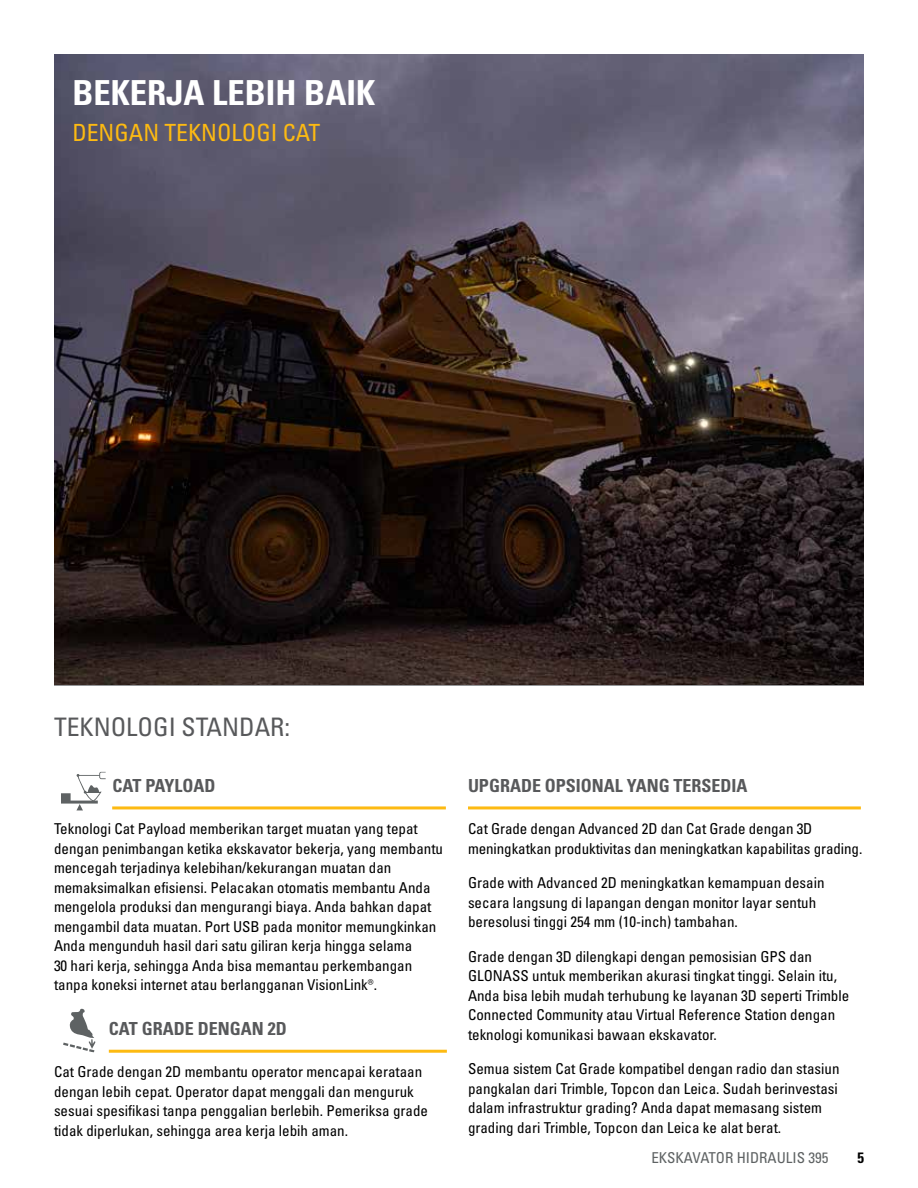
<style>
.page{position:relative;width:918px;height:1188px;background:#fff}
.page>*{position:absolute;margin:0;border:0;box-sizing:border-box;transform-origin:0 0}
.t1{font:34.5px "Univers LTCYR 67 Bold Cond";color:#fff}
.t2{font:condensed 25.5px "Univers LTCYR 57";color:#58595b}
.t3{font:condensed 23.7px "Univers LTCYR 57";color:#fdba12}
.t4{font:18px "Univers LTCYR 67 Bold Cond";color:#58595b}
.t5{font:condensed 15px/19.5px "Univers LTCYR 57";color:#000}
.t6{font:condensed 15px "Univers LTCYR 57";color:#5e6263}
.t7{font:15px "Univers LTCYR 67 Bold Cond";color:#000}
</style>
<div class="page">
<img style="left:54px;top:55px;width:810px;height:630px">
<svg style="left:61px;top:772px;width:45px;height:39px"></svg>
<hr style="left:112px;top:806px;width:334px;height:3px;background:#fdba12">
<svg style="left:63px;top:1008px;width:33px;height:45px"></svg>
<hr style="left:109px;top:1050px;width:338px;height:3px;background:#fdba12">
<hr style="left:468px;top:806px;width:393px;height:3px;background:#fdba12">
<h1 class="t1" style="left:72px;top:72px;width:304px">BEKERJA LEBIH BAIK</h1>
<h3 class="t3" style="left:72px;top:118px;width:250px">DENGAN TEKNOLOGI CAT</h3>
<h2 class="t2" style="left:54px;top:711px;width:238px">TEKNOLOGI STANDAR:</h2>
<p class="t4" style="left:113px;top:775px;width:105px">CAT PAYLOAD</p>
<p class="t5" style="left:54px;top:819px;width:391px">Teknologi Cat Payload memberikan target muatan yang tepat dengan penimbangan ketika ekskavator bekerja, yang membantu mencegah terjadinya kelebihan/kekurangan muatan dan memaksimalkan efisiensi. Pelacakan otomatis membantu Anda mengelola produksi dan mengurangi biaya. Anda bahkan dapat mengambil data muatan. Port USB pada monitor memungkinkan Anda mengunduh hasil dari satu giliran kerja hingga selama<br>30 hari kerja, sehingga Anda bisa memantau perkembangan tanpa koneksi internet atau berlangganan VisionLink®.</p>
<p class="t4" style="left:109px;top:1018px;width:179px">CAT GRADE DENGAN 2D</p>
<p class="t5" style="left:54px;top:1062px;width:376px">Cat Grade dengan 2D membantu operator mencapai kerataan dengan lebih cepat. Operator dapat menggali dan menguruk sesuai spesifikasi tanpa penggalian berlebih. Pemeriksa grade tidak diperlukan, sehingga area kerja lebih aman.</p>
<p class="t4" style="left:468px;top:775px;width:281px">UPGRADE OPSIONAL YANG TERSEDIA</p>
<p class="t5" style="left:468px;top:819px;width:396px">Cat Grade dengan Advanced 2D dan Cat Grade dengan 3D meningkatkan produktivitas dan meningkatkan kapabilitas grading.</p>
<p class="t5" style="left:468px;top:873px;width:358px">Grade with Advanced 2D meningkatkan kemampuan desain secara langsung di lapangan dengan monitor layar sentuh beresolusi tinggi 254 mm (10-inch) tambahan.</p>
<p class="t5" style="left:468px;top:946px;width:383px">Grade dengan 3D dilengkapi dengan pemosisian GPS dan GLONASS untuk memberikan akurasi tingkat tinggi. Selain itu, Anda bisa lebih mudah terhubung ke layanan 3D seperti Trimble Connected Community atau Virtual Reference Station dengan teknologi komunikasi bawaan ekskavator.</p>
<p class="t5" style="left:468px;top:1059px;width:373px">Semua sistem Cat Grade kompatibel dengan radio dan stasiun pangkalan dari Trimble, Topcon dan Leica. Sudah berinvestasi dalam infrastruktur grading? Anda dapat memasang sistem grading dari Trimble, Topcon dan Leica ke alat berat.</p>
<p class="t6" style="left:651px;top:1148px;width:178px">EKSKAVATOR HIDRAULIS 395</p>
<p class="t7" style="left:857px;top:1148px;width:8px">5</p>
</div>
